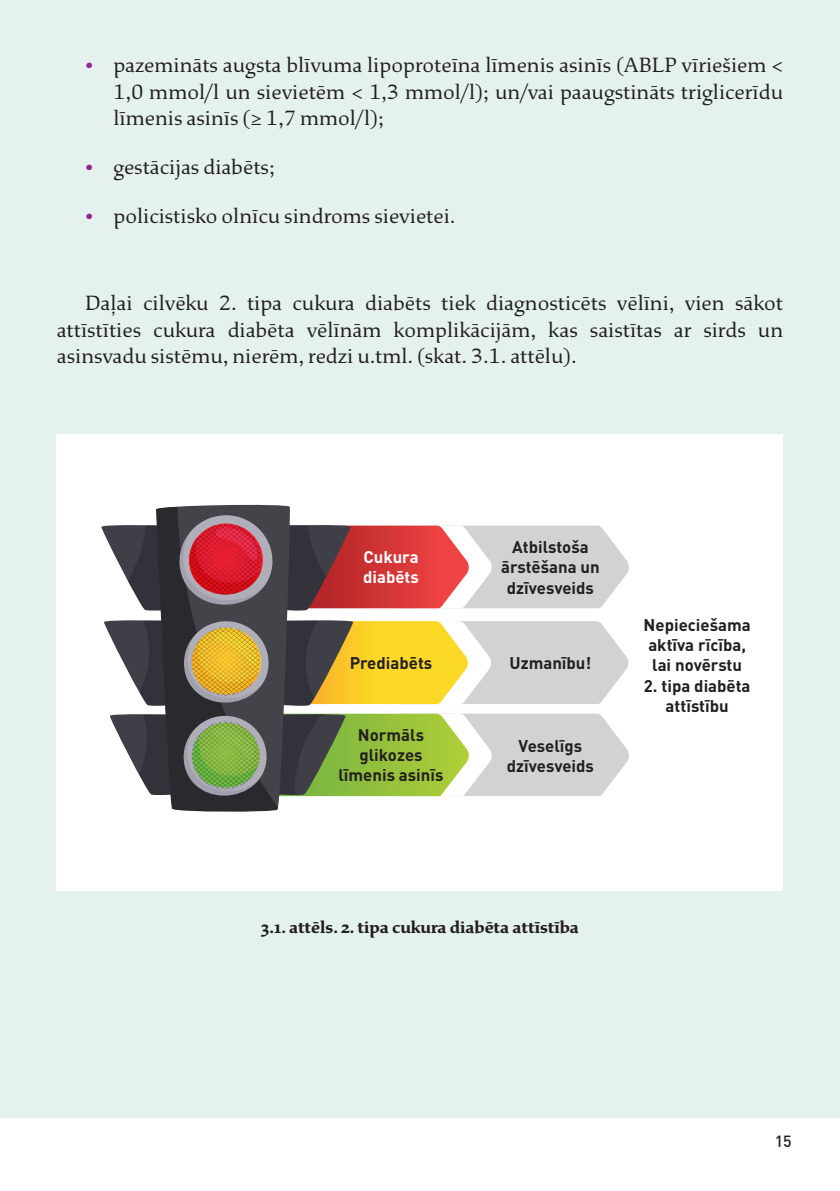
<style>
.page{position:relative;width:840px;height:1191px;background:#fff}
.page>*{position:absolute;margin:0;border:0;box-sizing:border-box;transform-origin:0 0}
.t1{font:22px/26.4px "Study";color:#231f20;text-align:justify}
.t2{font:700 18px "Study";color:#231f20}
.t3{font:700 16.8px/20px "DIN Pro";color:#231f20;text-align:center}
.t4{font:700 16.8px/20px "DIN Pro";color:#fff}
.t5{font:500 16px "DIN Pro";color:#231f20}
.s1{font-weight:700;color:#95268f}
</style>
<div class="page">
<div style="left:0;top:0;width:839px;height:1117px;background:#e5f1ef"></div>
<div style="left:57px;top:434px;width:725px;height:457px;background:#fff"></div>
<svg style="left:101px;top:506px;width:528px;height:305px"></svg>
<p class="t1" style="left:113px;top:52px;width:670px;text-indent:-28px"><span class="s1">•</span> pazemināts augsta blīvuma lipoproteīna līmenis asinīs (ABLP vīriešiem &lt; 1,0 mmol/l un sievietēm &lt; 1,3 mmol/l); un/vai paaugstināts triglicerīdu līmenis asinīs (≥ 1,7 mmol/l);</p>
<p class="t1" style="left:85px;top:154px;width:191px"><span class="s1">•</span> gestācijas diabēts;</p>
<p class="t1" style="left:85px;top:203px;width:372px"><span class="s1">•</span> policistisko olnīcu sindroms sievietei.</p>
<p class="t1" style="left:57px;top:290px;width:727px;text-indent:28px">Daļai cilvēku 2. tipa cukura diabēts tiek diagnosticēts vēlīni, vien sākot attīstīties cukura diabēta vēlīnām komplikācijām, kas saistītas ar sirds un asinsvadu sistēmu, nierēm, redzi u.tml. (skat. 3.1. attēlu).</p>
<p class="t4" style="left:363px;top:546px;width:57px">Cukura diabēts</p>
<p class="t3" style="left:349px;top:652px;width:84px">Prediabēts</p>
<p class="t3" style="left:338px;top:724px;width:106px">Normāls glikozes līmenis asinīs</p>
<p class="t3" style="left:501px;top:536px;width:100px">Atbilstoša ārstēšana un dzīvesveids</p>
<p class="t3" style="left:509px;top:652px;width:83px">Uzmanību!</p>
<p class="t3" style="left:506px;top:734px;width:89px">Veselīgs dzīvesveids</p>
<p class="t3" style="left:643px;top:614px;width:108px;text-align:left">Nepieciešama aktīva rīcība, lai novērstu</p>
<p class="t3" style="left:643px;top:675px;width:108px">2. tipa diabēta attīstību</p>
<p class="t2" style="left:261px;top:916px;width:319px">3.1. attēls. 2. tipa cukura diabēta attīstība</p>
<p class="t5" style="left:774px;top:1129px;width:19px">15</p>
</div>
